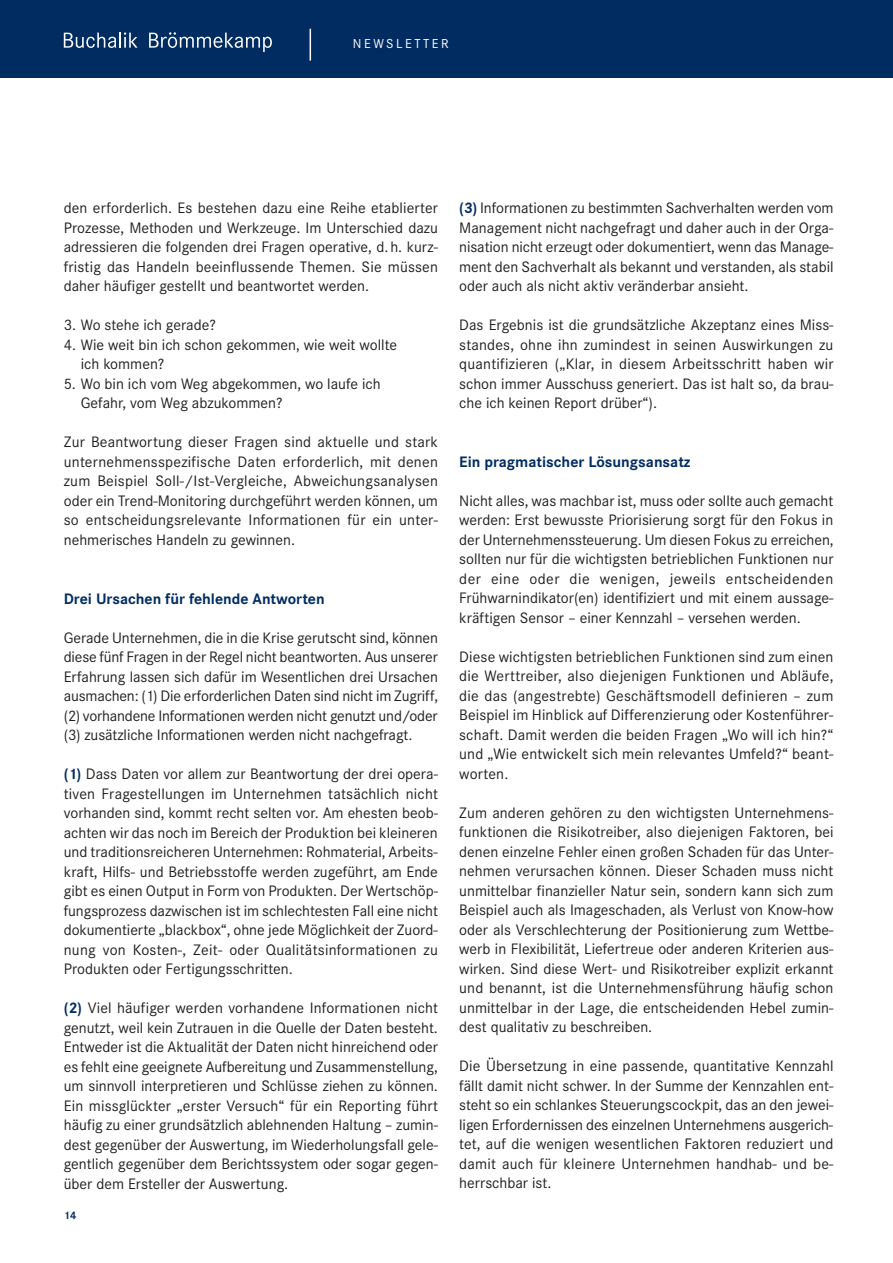
<style>
.page{position:relative;width:893px;height:1263px;background:#fff}
.page>*{position:absolute;margin:0;border:0;box-sizing:border-box;transform-origin:0 0}
.t1{font:15.75px/19.5px "Corporate S";color:#231f20;text-align:justify}
.t2{font:700 15.75px "Corporate S";color:#002c62}
.t3{font:13.5px "Corporate S";letter-spacing:.185em;color:#fff}
.t4{font:700 11.25px "Corporate S";color:#002c62}
.s1{font-weight:700;color:#002c62}
</style>
<div class="page">
<div style="left:0;top:0;width:893px;height:78px;background:#002c62"></div>
<hr style="left:310px;top:29px;width:1px;height:32px;background:#fff">
<svg style="left:64px;top:32px;width:74px;height:16px"></svg>
<svg style="left:149px;top:32px;width:123px;height:20px"></svg>
<p class="t3" style="left:353px;top:35px;width:97px">NEWSLETTER</p>
<p class="t1" style="left:64px;top:199px;width:376px">den erforderlich. Es bestehen dazu eine Reihe etablierter Prozesse, Methoden und Werkzeuge. Im Unterschied dazu adressieren die folgenden drei Fragen operative, d.h. kurz&shy;fristig das Handeln beeinflussende Themen. Sie müssen daher häufiger gestellt und beantwortet werden.</p>
<p class="t1" style="left:64px;top:316px;width:154px">3. Wo stehe ich gerade?</p>
<p class="t1" style="left:81px;top:335px;width:318px;text-indent:-17px">4. Wie weit bin ich schon gekommen, wie weit wollte ich kommen?</p>
<p class="t1" style="left:81px;top:374px;width:301px;text-indent:-17px">5. Wo bin ich vom Weg abgekommen, wo laufe ich<br>Gefahr, vom Weg abzukommen?</p>
<p class="t1" style="left:64px;top:433px;width:376px">Zur Beantwortung dieser Fragen sind aktuelle und stark unternehmensspezifische Daten erforderlich, mit denen zum Beispiel Soll-/Ist-Vergleiche, Abweichungsanalysen oder ein Trend-Monitoring durchgeführt werden können, um so entscheidungsrelevante Informationen für ein unter&shy;nehmerisches Handeln zu gewinnen.</p>
<p class="t2" style="left:64px;top:589px;width:262px">Drei Ursachen für fehlende Antworten</p>
<p class="t1" style="left:64px;top:628px;width:376px">Gerade Unternehmen, die in die Krise gerutscht sind, können diese fünf Fragen in der Regel nicht beantworten. Aus unserer Erfahrung lassen sich dafür im Wesentlichen drei Ursachen ausmachen: (1) Die erforderlichen Daten sind nicht im Zugriff, (2) vorhandene Informationen werden nicht genutzt und/oder (3) zusätzliche Informationen werden nicht nachgefragt.</p>
<p class="t1" style="left:64px;top:764px;width:376px"><span class="s1">(1)</span> Dass Daten vor allem zur Beantwortung der drei opera&shy;tiven Fragestellungen im Unternehmen tatsächlich nicht vorhanden sind, kommt recht selten vor. Am ehesten beob&shy;achten wir das noch im Bereich der Produktion bei kleineren und traditionsreicheren Unternehmen: Rohmaterial, Arbeits&shy;kraft, Hilfs- und Betriebsstoffe werden zugeführt, am Ende gibt es einen Output in Form von Produkten. Der Wertschöp&shy;fungsprozess dazwischen ist im schlechtesten Fall eine nicht dokumentierte „blackbox“, ohne jede Möglichkeit der Zuord&shy;nung von Kosten-, Zeit- oder Qualitätsinformationen zu Produkten oder Fertigungsschritten.</p>
<p class="t1" style="left:64px;top:998px;width:376px"><span class="s1">(2)</span> Viel häufiger werden vorhandene Informationen nicht genutzt, weil kein Zutrauen in die Quelle der Daten besteht.<br>Entweder ist die Aktualität der Daten nicht hinreichend oder es fehlt eine geeignete Aufbereitung und Zusammenstellung, um sinnvoll interpretieren und Schlüsse ziehen zu können.<br>Ein missglückter „erster Versuch“ für ein Reporting führt häufig zu einer grundsätzlich ablehnenden Haltung – zumin&shy;dest gegenüber der Auswertung, im Wiederholungsfall gele&shy;gentlich gegenüber dem Berichtssystem oder sogar gegen&shy;über dem Ersteller der Auswertung.</p>
<p class="t4" style="left:64px;top:1209px;width:14px">14</p>
<p class="t1" style="left:459px;top:199px;width:376px"><span class="s1">(3)</span> Informationen zu bestimmten Sachverhalten werden vom Management nicht nachgefragt und daher auch in der Orga&shy;nisation nicht erzeugt oder dokumentiert, wenn das Manage&shy;ment den Sachverhalt als bekannt und verstanden, als stabil oder auch als nicht aktiv veränderbar ansieht.</p>
<p class="t1" style="left:459px;top:316px;width:376px">Das Ergebnis ist die grundsätzliche Akzeptanz eines Miss&shy;standes, ohne ihn zumindest in seinen Auswirkungen zu quantifizieren („Klar, in diesem Arbeitsschritt haben wir schon immer Ausschuss generiert. Das ist halt so, da brau&shy;che ich keinen Report drüber“).</p>
<p class="t2" style="left:459px;top:453px;width:233px">Ein pragmatischer Lösungsansatz</p>
<p class="t1" style="left:459px;top:491px;width:376px">Nicht alles, was machbar ist, muss oder sollte auch gemacht werden: Erst bewusste Priorisierung sorgt für den Fokus in der Unternehmenssteuerung. Um diesen Fokus zu erreichen, sollten nur für die wichtigsten betrieblichen Funktionen nur der eine oder die wenigen, jeweils entscheidenden Frühwarnindikator(en) identifiziert und mit einem aussage&shy;kräftigen Sensor – einer Kennzahl – versehen werden.</p>
<p class="t1" style="left:459px;top:647px;width:376px">Diese wichtigsten betrieblichen Funktionen sind zum einen die Werttreiber, also diejenigen Funktionen und Abläufe, die das (angestrebte) Geschäftsmodell definieren – zum Beispiel im Hinblick auf Differenzierung oder Kostenführer&shy;schaft. Damit werden die beiden Fragen „Wo will ich hin?“ und „Wie entwickelt sich mein relevantes Umfeld?“ beant&shy;worten.</p>
<p class="t1" style="left:459px;top:803px;width:376px">Zum anderen gehören zu den wichtigsten Unternehmens&shy;funktionen die Risikotreiber, also diejenigen Faktoren, bei denen einzelne Fehler einen großen Schaden für das Unter&shy;nehmen verursachen können. Dieser Schaden muss nicht unmittelbar finanzieller Natur sein, sondern kann sich zum Beispiel auch als Imageschaden, als Verlust von Know-how oder als Verschlechterung der Positionierung zum Wettbe&shy;werb in Flexibilität, Liefertreue oder anderen Kriterien aus&shy;wirken. Sind diese Wert- und Risikotreiber explizit erkannt und benannt, ist die Unternehmensführung häufig schon unmittelbar in der Lage, die entscheidenden Hebel zumin&shy;dest qualitativ zu beschreiben.</p>
<p class="t1" style="left:459px;top:1056px;width:376px">Die Übersetzung in eine passende, quantitative Kennzahl fällt damit nicht schwer. In der Summe der Kennzahlen ent&shy;steht so ein schlankes Steuerungscockpit, das an den jewei&shy;ligen Erfordernissen des einzelnen Unternehmens ausgerich&shy;tet, auf die wenigen wesentlichen Faktoren reduziert und damit auch für kleinere Unternehmen handhab- und be&shy;herrschbar ist.</p>
</div>
